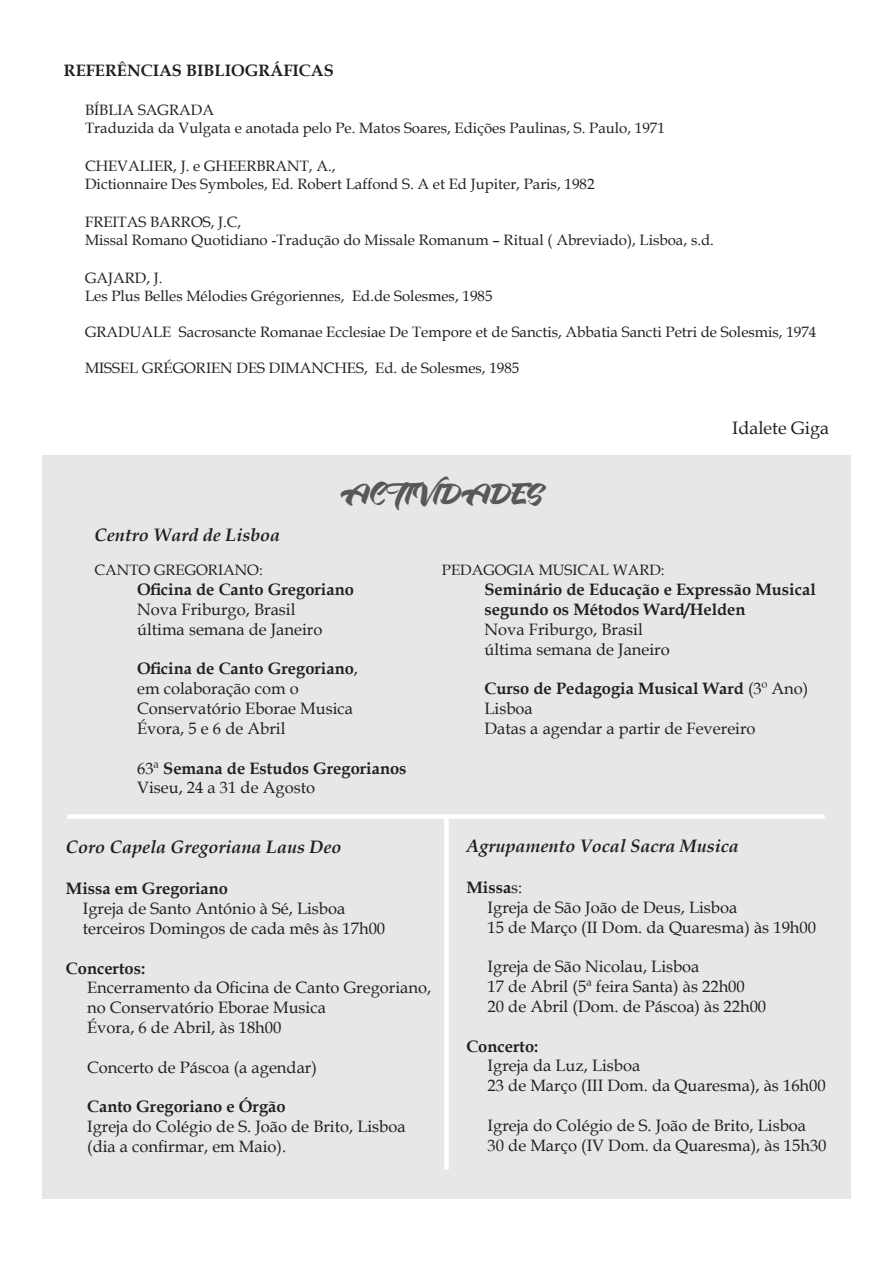
<style>
.page{position:relative;width:893px;height:1263px;background:#fff}
.page>*{position:absolute;margin:0;border:0;box-sizing:border-box;transform-origin:0 0}
.t1{font:27px "FS Zulia Pro";color:#57585a}
.t2{font:italic 700 18px "Book Antiqua";color:#231f20}
.t3{font:18px "Book Antiqua";color:#231f20}
.t4{font:16.5px "Book Antiqua";color:#231f20}
.t5{font:700 16.5px "Book Antiqua";color:#231f20}
.t6{font:15px "Book Antiqua";color:#231f20}
.s1{font-weight:400}
</style>
<div class="page">
<div style="left:42px;top:456px;width:808px;height:743px;background:#e6e7e9"></div>
<div style="left:67px;top:814px;width:758px;height:5px;background:#fff"></div>
<div style="left:444px;top:818px;width:5px;height:352px;background:#fff"></div>
<p class="t5" style="left:64px;top:59px;width:271px">REFERÊNCIAS BIBLIOGRÁFICAS</p>
<p class="t6" style="left:85px;top:100px;width:130px">BÍBLIA SAGRADA</p>
<p class="t6" style="left:85px;top:118px;width:581px">Traduzida da Vulgata e anotada pelo Pe. Matos Soares, Edições Paulinas, S. Paulo, 1971</p>
<p class="t6" style="left:85px;top:156px;width:252px">CHEVALIER, J. e GHEERBRANT, A.,</p>
<p class="t6" style="left:85px;top:174px;width:511px">Dictionnaire Des Symboles, Ed. Robert Laffond S. A et Ed Jupiter, Paris, 1982</p>
<p class="t6" style="left:85px;top:211px;width:158px">FREITAS BARROS, J.C,</p>
<p class="t6" style="left:85px;top:229px;width:630px">Missal Romano Quotidiano -Tradução do Missale Romanum – Ritual ( Abreviado), Lisboa, s.d.</p>
<p class="t6" style="left:85px;top:267px;width:79px">GAJARD, J.</p>
<p class="t6" style="left:85px;top:285px;width:409px">Les Plus Belles Mélodies Grégoriennes, Ed.de Solesmes, 1985</p>
<p class="t6" style="left:85px;top:321px;width:733px">GRADUALE Sacrosancte Romanae Ecclesiae De Tempore et de Sanctis, Abbatia Sancti Petri de Solesmis, 1974</p>
<p class="t6" style="left:85px;top:357px;width:436px">MISSEL GRÉGORIEN DES DIMANCHES, Ed. de Solesmes, 1985</p>
<p class="t1" style="left:341px;top:478px;width:204px">ACTIVIDADES</p>
<p class="t3" style="left:732px;top:415px;width:98px">Idalete Giga</p>
<p class="t2" style="left:95px;top:523px;width:187px">Centro Ward de Lisboa</p>
<p class="t6" style="left:95px;top:560px;width:170px">CANTO GREGORIANO:</p>
<p class="t5" style="left:137px;top:578px;width:218px">Oficina de Canto Gregoriano</p>
<p class="t4" style="left:137px;top:598px;width:160px">Nova Friburgo, Brasil</p>
<p class="t4" style="left:137px;top:618px;width:187px">última semana de Janeiro</p>
<p class="t5" style="left:137px;top:658px;width:222px">Oficina de Canto Gregoriano<span class="s1">,</span></p>
<p class="t4" style="left:137px;top:677px;width:163px">em colaboração com o</p>
<p class="t4" style="left:137px;top:697px;width:218px">Conservatório Eborae Musica</p>
<p class="t4" style="left:137px;top:717px;width:150px">Évora, 5 e 6 de Abril</p>
<p class="t5" style="left:137px;top:757px;width:271px"><span class="s1">63ª</span> Semana de Estudos Gregorianos</p>
<p class="t4" style="left:137px;top:776px;width:179px">Viseu, 24 a 31 de Agosto</p>
<p class="t6" style="left:442px;top:560px;width:224px">PEDAGOGIA MUSICAL WARD:</p>
<p class="t5" style="left:484px;top:578px;width:333px">Seminário de Educação e Expressão Musical</p>
<p class="t5" style="left:484px;top:598px;width:263px">segundo os Métodos Ward/Helden</p>
<p class="t4" style="left:484px;top:618px;width:160px">Nova Friburgo, Brasil</p>
<p class="t4" style="left:484px;top:637px;width:187px">última semana de Janeiro</p>
<p class="t5" style="left:484px;top:677px;width:325px">Curso de Pedagogia Musical Ward <span class="s1">(3º Ano)</span></p>
<p class="t4" style="left:484px;top:697px;width:50px">Lisboa</p>
<p class="t4" style="left:484px;top:717px;width:273px">Datas a agendar a partir de Fevereiro</p>
<p class="t2" style="left:66px;top:834px;width:277px">Coro Capela Gregoriana Laus Deo</p>
<p class="t5" style="left:66px;top:877px;width:164px">Missa em Gregoriano</p>
<p class="t4" style="left:83px;top:897px;width:264px">Igreja de Santo António à Sé, Lisboa</p>
<p class="t4" style="left:83px;top:917px;width:304px">terceiros Domingos de cada mês às 17h00</p>
<p class="t5" style="left:66px;top:957px;width:81px">Concertos:</p>
<p class="t4" style="left:87px;top:976px;width:345px">Encerramento da Oficina de Canto Gregoriano,</p>
<p class="t4" style="left:87px;top:996px;width:240px">no Conservatório Eborae Musica</p>
<p class="t4" style="left:87px;top:1016px;width:196px">Évora, 6 de Abril, às 18h00</p>
<p class="t4" style="left:87px;top:1055px;width:231px">Concerto de Páscoa (a agendar)</p>
<p class="t5" style="left:87px;top:1095px;width:200px">Canto Gregoriano e Órgão</p>
<p class="t4" style="left:87px;top:1115px;width:320px">Igreja do Colégio de S. João de Brito, Lisboa</p>
<p class="t4" style="left:87px;top:1134px;width:201px">(dia a confirmar, em Maio).</p>
<p class="t2" style="left:466px;top:833px;width:274px">Agrupamento Vocal Sacra Musica</p>
<p class="t5" style="left:466px;top:876px;width:58px">Missa<span class="s1">s:</span></p>
<p class="t4" style="left:488px;top:896px;width:251px">Igreja de São João de Deus, Lisboa</p>
<p class="t4" style="left:488px;top:916px;width:330px">15 de Março (II Dom. da Quaresma) às 19h00</p>
<p class="t4" style="left:488px;top:955px;width:213px">Igreja de São Nicolau, Lisboa</p>
<p class="t4" style="left:488px;top:975px;width:259px">17 de Abril (5ª feira Santa) às 22h00</p>
<p class="t4" style="left:488px;top:995px;width:280px">20 de Abril (Dom. de Páscoa) às 22h00</p>
<p class="t5" style="left:466px;top:1035px;width:73px">Concerto:</p>
<p class="t4" style="left:488px;top:1054px;width:154px">Igreja da Luz, Lisboa</p>
<p class="t4" style="left:488px;top:1074px;width:340px">23 de Março (III Dom. da Quaresma), às 16h00</p>
<p class="t4" style="left:488px;top:1114px;width:320px">Igreja do Colégio de S. João de Brito, Lisboa</p>
<p class="t4" style="left:488px;top:1133px;width:340px">30 de Março (IV Dom. da Quaresma), às 15h30</p>
</div>
